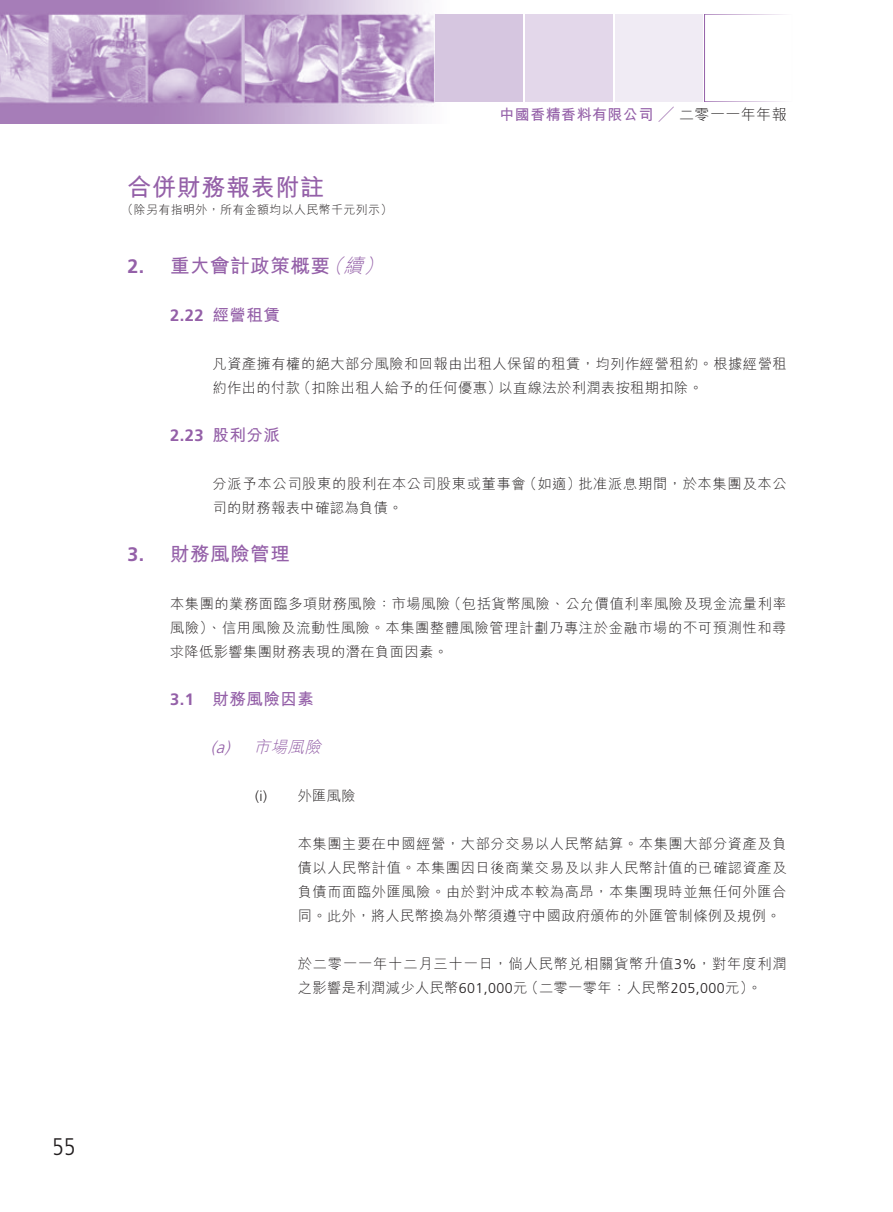
<style>
.page{position:relative;width:893px;height:1212px;background:#fff}
.page>*{position:absolute;margin:0;border:0;box-sizing:border-box;transform-origin:0 0}
.t1{font:700 24px "M Hei HK";letter-spacing:.03em;color:#9460a8}
.t2{font:300 condensed 24px "Frutiger LT Std";color:#231f20}
.t3{font:700 19.5px "M Hei HK";letter-spacing:.03em;color:#9460a8}
.t4{font:700 16.5px "Frutiger LT Std";color:#9460a8}
.t5{font:700 16.5px "M Hei HK";letter-spacing:.03em;color:#9460a8}
.t6{font:italic 300 16.5px "M Hei HK";color:#9460a8}
.t7{font:700 15px "M Hei HK";letter-spacing:.03em;color:#9460a8}
.t8{font:300 14.25px/24px "M Hei HK";letter-spacing:.035em;color:#231f20}
.t9{font:300 14.25px/24px "M Hei HK";letter-spacing:.06em;color:#231f20}
.t10{font:300 12px "M Hei HK";letter-spacing:.03em;color:#231f20}
.s1{font-weight:300;color:#231f20}
.s2{font-family:"Frutiger LT Std"}
.s3{font-weight:300;font-style:italic}
.s4{font-family:"M Hei HK"}
</style>
<div class="page">
<img style="left:0;top:0;width:436px;height:123px">
<div style="left:436px;top:14px;width:87px;height:88px;background:#d6c6e0"></div>
<div style="left:525px;top:14px;width:88px;height:88px;background:#e3d7ea"></div>
<div style="left:615px;top:14px;width:87px;height:88px;background:#f0ebf4"></div>
<div style="left:704px;top:14px;width:88px;height:88px;border:1px solid #9460a8"></div>
<h1 class="t1" style="left:128px;top:170px;width:198px">合併財務報表附註</h1>
<p class="t10" style="left:122px;top:201px;width:273px">（除另有指明外，所有金額均以人民幣千元列示）</p>
<p class="t7" style="left:500px;top:104px;width:289px">中國香精香料有限公司 ╱ <span class="s1">二零一一年年報</span></p>
<h2 class="t3" style="left:128px;top:251px;width:264px"><span class="s2">2.</span> 重大會計政策概要<span class="s3">（續）</span></h2>
<p class="t4" style="left:170px;top:305px;width:111px">2.22 <span class="s4">經營租賃</span></p>
<p class="t8" style="left:213px;top:351px;width:576px">凡資產擁有權的絕大部分風險和回報由出租人保留的租賃，均列作經營租約。根據經營租約作出的付款（扣除出租人給予的任何優惠）以直線法於利潤表按租期扣除。</p>
<p class="t4" style="left:170px;top:425px;width:111px">2.23 <span class="s4">股利分派</span></p>
<p class="t8" style="left:213px;top:471px;width:576px">分派予本公司股東的股利在本公司股東或董事會（如適）批准派息期間，於本集團及本公司的財務報表中確認為負債。</p>
<h2 class="t3" style="left:128px;top:539px;width:164px"><span class="s2">3.</span> 財務風險管理</h2>
<p class="t8" style="left:170px;top:591px;width:618px;text-align:justify">本集團的業務面臨多項財務風險：市場風險（包括貨幣風險、公允價值利率風險及現金流量利率風險）、信用風險及流動性風險。本集團整體風險管理計劃乃專注於金融市場的不可預測性和尋求降低影響集團財務表現的潛在負面因素。</p>
<p class="t5" style="left:170px;top:686px;width:145px"><span class="s2">3.1</span> 財務風險因素</p>
<p class="t6" style="left:211px;top:735px;width:117px"><span class="s2">(a)</span> 市場風險</p>
<p class="t8" style="left:255px;top:783px;width:102px"><span class="s2">(i)</span> 外匯風險</p>
<p class="t8" style="left:298px;top:831px;width:491px;text-align:justify">本集團主要在中國經營，大部分交易以人民幣結算。本集團大部分資產及負債以人民幣計值。本集團因日後商業交易及以非人民幣計值的已確認資產及負債而面臨外匯風險。由於對沖成本較為高昂，本集團現時並無任何外匯合同。此外，將人民幣換為外幣須遵守中國政府頒佈的外匯管制條例及規例。</p>
<p class="t9" style="left:298px;top:951px;width:491px">於二零一一年十二月三十一日，倘人民幣兌相關貨幣升值<span class="s2">3%</span>，對年度利潤之影響是利潤減少人民幣<span class="s2">601,000</span>元（二零一零年：人民幣<span class="s2">205,000</span>元）。</p>
<h1 class="t2" style="left:52px;top:1133px;width:25px">55</h1>
</div>
